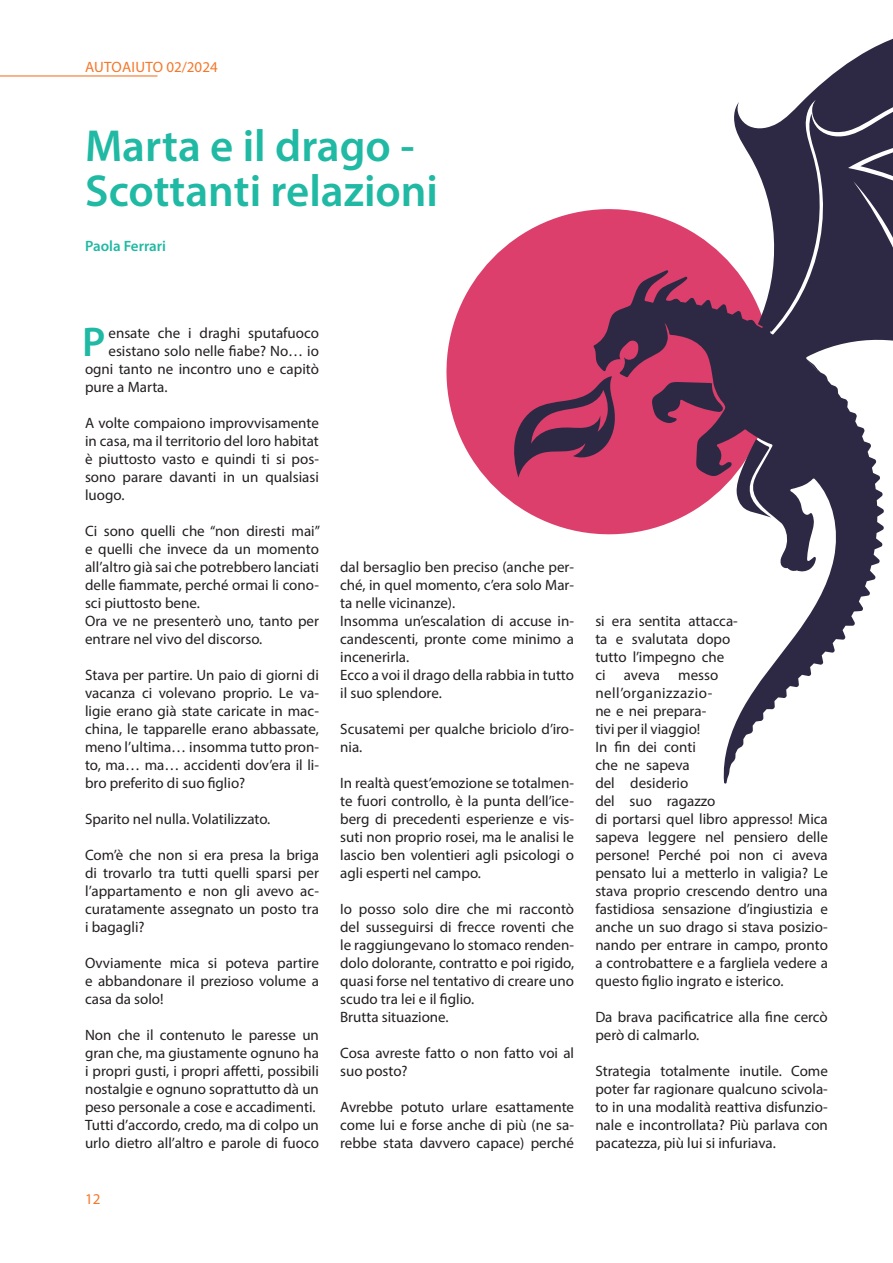
<style>
.page{position:relative;width:893px;height:1263px;background:#fff}
.page>*{position:absolute;margin:0;border:0;box-sizing:border-box;transform-origin:0 0}
.t1{font:600 45px/45px "Myriad Pro";color:#20b9a3}
.t2{font:600 41.7px "Myriad Pro";color:#20b9a3}
.t3{font:15px/18px "Myriad Pro";color:#231f20}
.t4{font:15px "Myriad Pro";color:#f4772a}
.t5{font:600 15px "Myriad Pro";color:#20b9a3}
</style>
<div class="page">
<hr style="left:0;top:75px;width:157px;height:2px;background:#f4772a">
<svg style="left:446px;top:210px;width:147px;height:324px;fill:#dc3f6b"></svg>
<svg style="left:513px;top:376px;width:80px;height:102px"></svg>
<svg style="left:593px;top:209px;width:300px;height:575px"></svg>
<svg style="left:733px;top:38px;width:160px;height:294px;fill:#2d2944"></svg>
<svg style="left:807px;top:359px;width:11px;height:12px"></svg>
<p class="t4" style="left:85px;top:61px;width:134px">AUTOAIUTO 02/2024</p>
<h1 class="t1" style="left:85px;top:128px;width:355px">Marta e il drago -<br>Scottanti relazioni</h1>
<p class="t5" style="left:85px;top:241px;width:83px">Paola Ferrari</p>
<h2 class="t2" style="left:82px;top:327px;width:25px">P</h2>
<p class="t3" style="left:109px;top:326px;width:212px">ensate che i draghi sputafuoco</p>
<p class="t3" style="left:109px;top:344px;width:212px">esistano solo nelle fiabe? No… io</p>
<p class="t3" style="left:85px;top:362px;width:235px">ogni tanto ne incontro uno e capitò</p>
<p class="t3" style="left:85px;top:380px;width:84px">pure a Marta.</p>
<p class="t3" style="left:85px;top:416px;width:235px;text-align:justify">A volte compaiono improvvisamente in casa, ma il territorio del loro habitat è piuttosto vasto e quindi ti si pos&shy;sono parare davanti in un qualsiasi luogo.</p>
<p class="t3" style="left:85px;top:524px;width:237px">Ci sono quelli che “non diresti mai” e quelli che invece da un momento all’altro già sai che potrebbero lanciati delle fiammate, perché ormai li cono&shy;sci piuttosto bene.<br>Ora ve ne presenterò uno, tanto per entrare nel vivo del discorso.</p>
<p class="t3" style="left:85px;top:668px;width:235px;text-align:justify">Stava per partire. Un paio di giorni di vacanza ci volevano proprio. Le va&shy;ligie erano già state caricate in mac&shy;china, le tapparelle erano abbassate, meno l’ultima… insomma tutto pron&shy;to, ma… ma… accidenti dov’era il li&shy;bro preferito di suo figlio?</p>
<p class="t3" style="left:85px;top:812px;width:187px">Sparito nel nulla. Volatilizzato.</p>
<p class="t3" style="left:85px;top:848px;width:235px;text-align:justify">Com’è che non si era presa la briga di trovarlo tra tutti quelli sparsi per l’appartamento e non gli avevo ac&shy;curatamente assegnato un posto tra i bagagli?</p>
<p class="t3" style="left:85px;top:956px;width:235px;text-align:justify">Ovviamente mica si poteva partire e abbandonare il prezioso volume a casa da solo!</p>
<p class="t3" style="left:85px;top:1028px;width:235px">Non che il contenuto le paresse un gran che, ma giustamente ognuno ha i propri gusti, i propri affetti, possibili nostalgie e ognuno soprattutto dà un peso personale a cose e accadimenti.<br>Tutti d’accordo, credo, ma di colpo un urlo dietro all’altro e parole di fuoco</p>
<p class="t4" style="left:85px;top:1193px;width:17px">12</p>
<p class="t3" style="left:340px;top:560px;width:235px">dal bersaglio ben preciso (anche per&shy;ché, in quel momento, c’era solo Mar&shy;ta nelle vicinanze).<br>Insomma un’escalation di accuse in&shy;candescenti, pronte come minimo a incenerirla.<br>Ecco a voi il drago della rabbia in tutto il suo splendore.</p>
<p class="t3" style="left:340px;top:722px;width:235px">Scusatemi per qualche briciolo d’iro&shy;nia.</p>
<p class="t3" style="left:340px;top:776px;width:235px;text-align:justify">In realtà quest’emozione se totalmen&shy;te fuori controllo, è la punta dell’ice&shy;berg di precedenti esperienze e vis&shy;suti non proprio rosei, ma le analisi le lascio ben volentieri agli psicologi o agli esperti nel campo.</p>
<p class="t3" style="left:340px;top:902px;width:235px">Io posso solo dire che mi raccontò del susseguirsi di frecce roventi che le raggiungevano lo stomaco renden&shy;dolo dolorante, contratto e poi rigido, quasi forse nel tentativo di creare uno scudo tra lei e il figlio.<br>Brutta situazione.</p>
<p class="t3" style="left:340px;top:1046px;width:235px">Cosa avreste fatto o non fatto voi al suo posto?</p>
<p class="t3" style="left:340px;top:1100px;width:235px;text-align:justify">Avrebbe potuto urlare esattamente come lui e forse anche di più (ne sa&shy;rebbe stata davvero capace) perché</p>
<p class="t3" style="left:595px;top:614px;width:234px">si era sentita attacca-<br>ta e svalutata dopo<br>tutto l’impegno che<br>ci aveva messo nell’organizzazio-<br>ne e nei prepara-<br>tivi per il viaggio!<br>In fin dei conti<br>che ne sapeva<br>del desiderio<br>del suo ragazzo<br>di portarsi quel libro appresso! Mica sapeva leggere nel pensiero delle persone! Perché poi non ci aveva pensato lui a metterlo in valigia? Le stava proprio crescendo dentro una fastidiosa sensazione d’ingiustizia e anche un suo drago si stava posizio&shy;nando per entrare in campo, pronto a controbattere e a fargliela vedere a questo figlio ingrato e isterico.</p>
<p class="t3" style="left:595px;top:1010px;width:234px">Da brava pacificatrice alla fine cercò però di calmarlo.</p>
<p class="t3" style="left:595px;top:1064px;width:234px;text-align:justify">Strategia totalmente inutile. Come poter far ragionare qualcuno scivola&shy;to in una modalità reattiva disfunzio&shy;nale e incontrollata? Più parlava con pacatezza, più lui si infuriava.</p>
</div>
